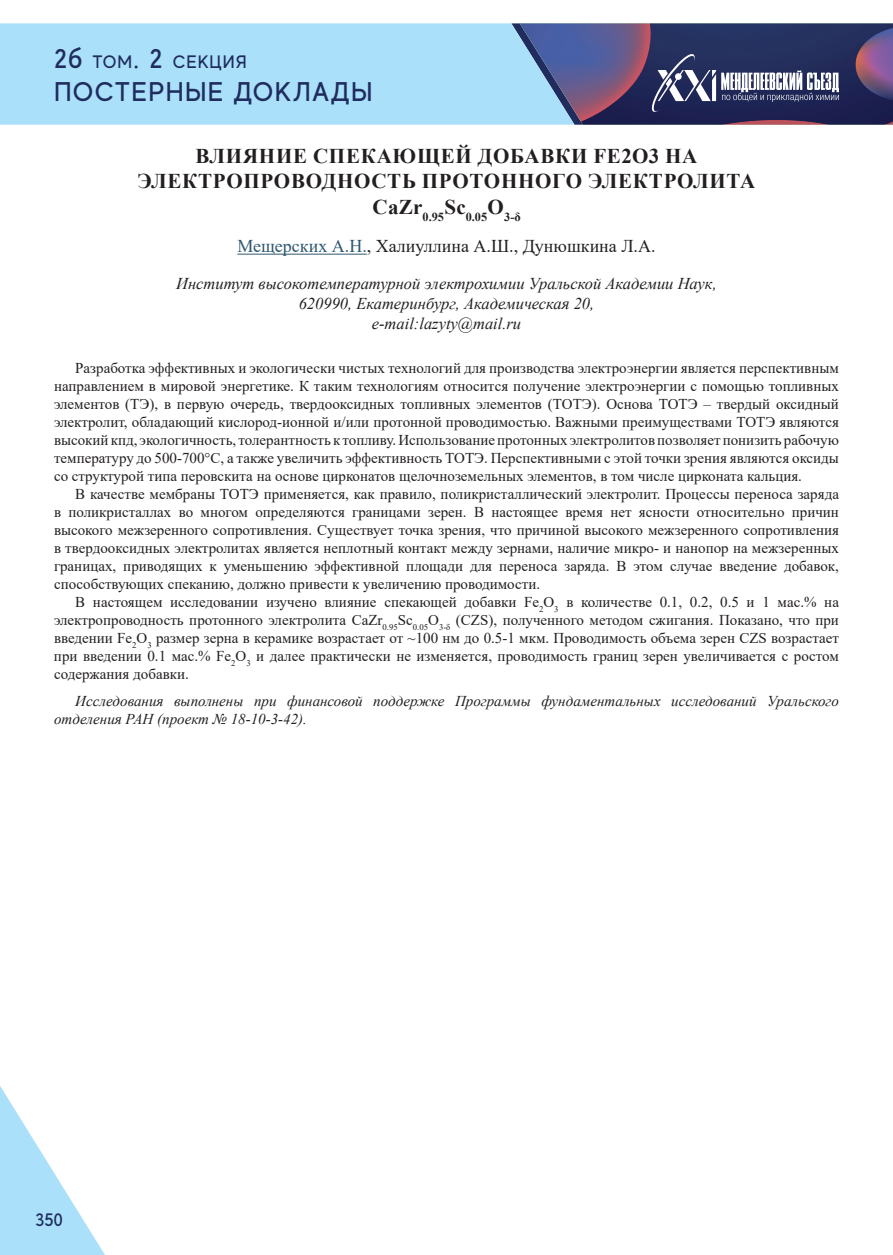
<style>
.page{position:relative;width:893px;height:1255px;background:#fff}
.page>*{position:absolute;margin:0;border:0;box-sizing:border-box;transform-origin:0 0}
.t1{font:500 27px "MADE Evolve Sans";letter-spacing:.05em;color:#1f2c5d}
.t2{font:700 21px/25.2px "Times New Roman";letter-spacing:.035em;color:#231f20;text-align:center}
.t3{font:18px "Times New Roman";color:#231f20}
.t4{font:500 18px "MADE Evolve Sans";letter-spacing:.05em;color:#1f2c5d}
.t5{font:italic 16.5px/19.8px "Times New Roman";color:#231f20;text-align:center}
.t6{font:15px/18px "Times New Roman";color:#231f20;text-align:justify}
.t7{font:italic 15px/18px "Times New Roman";color:#231f20}
.t8{font:700 12.3px "Times New Roman";color:#231f20}
.s1{font-size:27px}
.s2{color:#2e576f}
</style>
<div class="page">
<div style="left:0;top:23px;width:511px;height:102px;background:#aae0f9"></div>
<svg style="left:0;top:1086px;width:105px;height:168px"></svg>
<svg style="left:511px;top:23px;width:382px;height:102px;background:#51557f"></svg>
<hr style="left:237px;top:254px;width:130px;height:1px;background:#2e576f">
<p class="t4" style="left:54px;top:51px;width:194px"><span class="s1">2б</span> ТОМ<span class="s1">. 2</span> СЕКЦИЯ</p>
<h1 class="t1" style="left:54px;top:74px;width:320px">ПОСТЕРНЫЕ ДОКЛАДЫ</h1>
<h2 class="t2" style="left:137px;top:143px;width:619px">ВЛИЯНИЕ СПЕКАЮЩЕЙ ДОБАВКИ FE2O3 НА<br>ЭЛЕКТРОПРОВОДНОСТЬ ПРОТОННОГО ЭЛЕКТРОЛИТА</h2>
<p class="t8" style="left:372px;top:207px;width:150px"><sup>CaZr</sup>0.95<sup>Sc</sup>0.05<sup>O</sup>3-δ</p>
<p class="t3" style="left:237px;top:233px;width:420px"><span class="s2">Мещерских А.Н.</span>, Халиуллина А.Ш., Дунюшкина Л.А.</p>
<p class="t5" style="left:176px;top:273px;width:542px">Институт высокотемпературной электрохимии Уральской Академии Наук,<br>620990, Екатеринбург, Академическая 20,<br>e-mail:lazyty@mail.ru</p>
<p class="t6" style="left:54px;top:358px;width:786px;text-indent:21px">Разработка эффективных и экологически чистых технологий для производства электроэнергии является перспективным направлением в мировой энергетике. К таким технологиям относится получение электроэнергии с помощью топливных элементов (ТЭ), в первую очередь, твердооксидных топливных элементов (ТОТЭ). Основа ТОТЭ – твердый оксидный электролит, обладающий кислород-ионной и/или протонной проводимостью. Важными преимуществами ТОТЭ являются высокий кпд, экологичность, толерантность к топливу. Использование протонных электролитов позволяет понизить рабочую температуру до 500-700°С, а также увеличить эффективность ТОТЭ. Перспективными с этой точки зрения являются оксиды со структурой типа перовскита на основе цирконатов щелочноземельных элементов, в том числе цирконата кальция.</p>
<p class="t6" style="left:54px;top:484px;width:786px;text-indent:21px">В качестве мембраны ТОТЭ применяется, как правило, поликристаллический электролит. Процессы переноса заряда в поликристаллах во многом определяются границами зерен. В настоящее время нет ясности относительно причин высокого межзеренного сопротивления. Cуществует точка зрения, что причиной высокого межзеренного сопротивления в твердооксидных электролитах является неплотный контакт между зернами, наличие микро- и нанопор на межзеренных границах, приводящих к уменьшению эффективной площади для переноса заряда. В этом случае введение добавок, способствующих спеканию, должно привести к увеличению проводимости.</p>
<p class="t6" style="left:54px;top:592px;width:786px;text-indent:21px">В настоящем исследовании изучено влияние спекающей добавки Fe<sub>2</sub>O<sub>3</sub> в количестве 0.1, 0.2, 0.5 и 1 мас.% на электропроводность протонного электролита CaZr<sub>0.95</sub>Sc<sub>0.05</sub>O<sub>3-δ</sub> (CZS), полученного методом сжигания. Показано, что при введении Fe<sub>2</sub>O<sub>3</sub> размер зерна в керамике возрастает от ~100 нм до 0.5-1 мкм. Проводимость объема зерен CZS возрастает при введении 0.1 мас.% Fe<sub>2</sub>O<sub>3</sub> и далее практически не изменяется, проводимость границ зерен увеличивается с ростом содержания добавки.</p>
<p class="t7" style="left:54px;top:691px;width:786px;text-indent:21px">Исследования выполнены при финансовой поддержке Программы фундаментальных исследований Уральского отделения РАН (проект № 18-10-3-42).</p>
<p class="t4" style="left:35px;top:1208px;width:29px">350</p>
</div>
